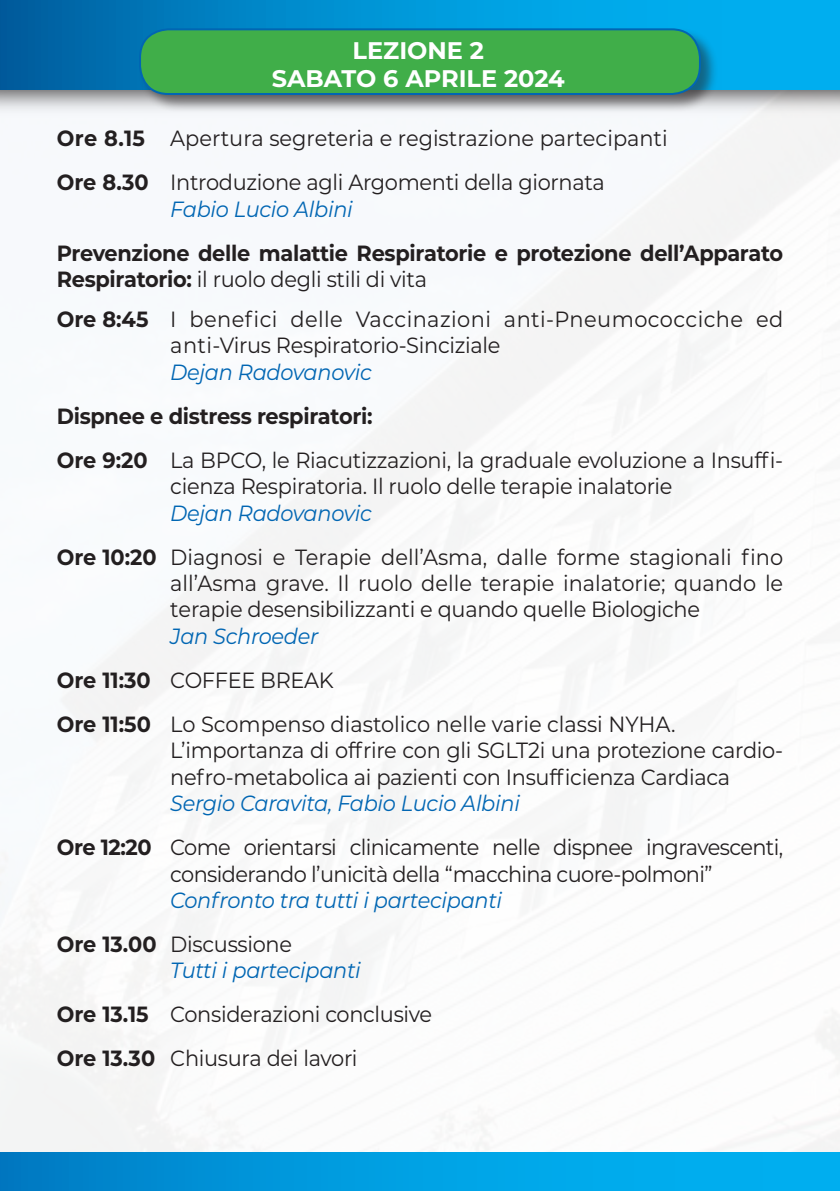
<style>
.page{position:relative;width:840px;height:1191px;background:#fff}
.page>*{position:absolute;margin:0;border:0;box-sizing:border-box;transform-origin:0 0}
.t1{font:700 24px/28px "Montserrat";color:#fff;text-align:center}
.t2{font:22px/44px "Montserrat";letter-spacing:-.015em;color:#231f20;scale:.95 1}
.t3{font:700 22px/26.4px "Montserrat";letter-spacing:-.015em;color:#231f20;scale:.95 1}
.t4{font:22px/26.4px "Montserrat";letter-spacing:.02em;color:#231f20;scale:.95 1}
.t5{font:italic 22px/44px "Montserrat";letter-spacing:-.015em;color:#0166b3;scale:.95 1}
.s1{font-weight:700}
.s2{font-weight:400}
.s3{font-style:italic;color:#0166b3}
.s4{font-weight:700;font-style:normal;color:#231f20}
.s5{font-style:normal;color:#231f20}
</style>
<div class="page">
<img style="left:0;top:89px;width:839px;height:33px">
<svg style="left:0;top:0;width:839px;height:89px;background:#008ecf"></svg>
<div style="left:0;top:1152px;width:839px;height:39px;background:linear-gradient(to right,#0081c9,#00b8f7)"></div>
<div style="left:138px;top:28px;width:580px;height:85px;background:#231f20;opacity:.5"></div>
<div style="left:140px;top:29px;width:559px;height:65px;background:#40ae49;border-radius:28px"></div>
<div style="left:139px;top:28px;width:561px;height:67px;border:2px solid #0166b3;border-radius:28px"></div>
<p class="t1" style="left:272px;top:36px;width:294px">LEZIONE 2<br>SABATO 6 APRILE 2024</p>
<p class="t2" style="left:57px;top:115px;width:644px"><span class="s1">Ore 8.15</span> Apertura segreteria e registrazione partecipanti<br><span class="s1">Ore 8.30</span> Introduzione agli Argomenti della giornata</p>
<p class="t5" style="left:170px;top:186px;width:194px">Fabio Lucio Albini</p>
<p class="t3" style="left:57px;top:238px;width:765px">Prevenzione delle malattie Respiratorie e protezione dell’Apparato<br>Respiratorio: <span class="s2">il ruolo degli stili di vita</span></p>
<p class="t4" style="left:170px;top:305px;width:646px;text-indent:-113px"><span class="s1">Ore 8:45</span> I benefici delle Vaccinazioni anti-Pneumococciche ed anti-Virus Respiratorio-Sinciziale</p>
<p class="t5" style="left:170px;top:349px;width:214px">Dejan Radovanovic</p>
<p class="t2" style="left:57px;top:393px;width:765px"><span class="s1">Dispnee e distress respiratori:<br>Ore 9:20</span> La BPCO, le Riacutizzazioni, la graduale evoluzione a Insuffi-</p>
<p class="t2" style="left:170px;top:463px;width:530px">cienza Respiratoria. Il ruolo delle terapie inalatorie</p>
<p class="t2" style="left:57px;top:490px;width:765px;text-indent:113px"><span class="s3">Dejan Radovanovic<br></span><span class="s1">Ore 10:20</span> Diagnosi e Terapie dell’Asma, dalle forme stagionali fino</p>
<p class="t2" style="left:170px;top:569px;width:646px;line-height:26.4px">all’Asma grave. Il ruolo delle terapie inalatorie; quando le terapie desensibilizzanti e quando quelle Biologiche</p>
<p class="t2" style="left:57px;top:613px;width:652px;text-indent:113px"><span class="s3">Jan Schroeder<br></span><span class="s1">Ore 11:30</span> COFFEE BREAK<br><span class="s1">Ore 11:50</span> Lo Scompenso diastolico nelle varie classi NYHA.</p>
<p class="t2" style="left:170px;top:736px;width:646px;line-height:26.4px">L’importanza di offrire con gli SGLT2i una protezione cardio&shy;nefro-metabolica ai pazienti con Insufficienza Cardiaca</p>
<p class="t2" style="left:57px;top:780px;width:765px;text-indent:113px"><span class="s3">Sergio Caravita, Fabio Lucio Albini<br></span><span class="s1">Ore 12:20</span> Come orientarsi clinicamente nelle dispnee ingravescenti,</p>
<p class="t2" style="left:170px;top:851px;width:572px">considerando l’unicità della “macchina cuore-polmoni”</p>
<p class="t5" style="left:57px;top:877px;width:470px;text-indent:113px">Confronto tra tutti i partecipanti<br><span class="s4">Ore 13.00</span> <span class="s5">Discussione</span></p>
<p class="t2" style="left:57px;top:947px;width:396px;text-indent:113px"><span class="s3">Tutti i partecipanti<br></span><span class="s1">Ore 13.15</span> Considerazioni conclusive<br><span class="s1">Ore 13.30</span> Chiusura dei lavori</p>
</div>
